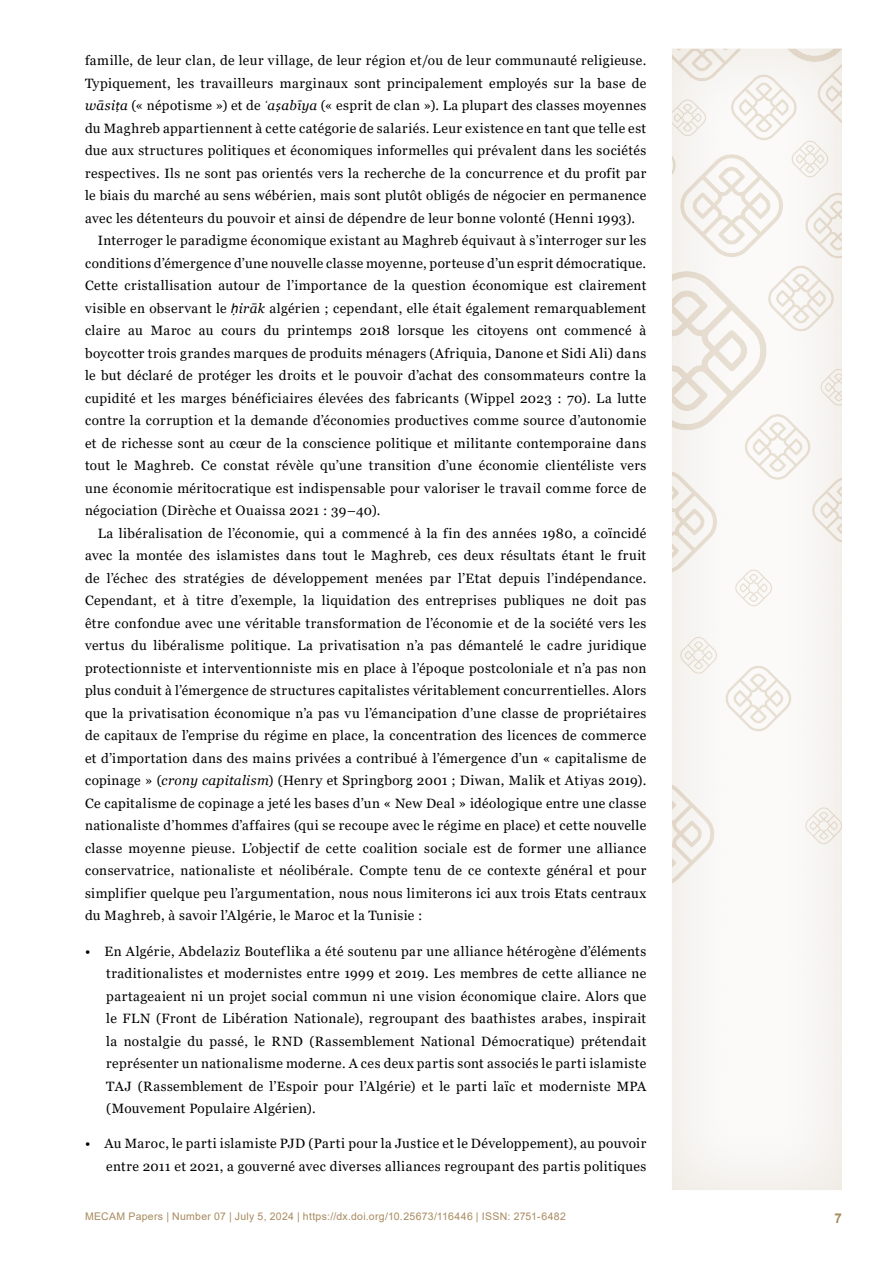
<style>
.page{position:relative;width:893px;height:1263px;background:#fff}
.page>*{position:absolute;margin:0;border:0;box-sizing:border-box;transform-origin:0 0}
.t1{font:13.5px/22.5px "Georgia";letter-spacing:.03em;color:#000;text-align:justify}
.t2{font:700 13.5px "Arial";color:#a78a5e}
.t3{font:10.5px "Arial";letter-spacing:.03em;color:#a78a5e}
.s1{font-family:"Georgia Italic 2"}
.s2{font-family:"Calibri";font-style:italic}
.s3{font-style:italic}
.s4{font-family:"Arial Italic MT2"}
</style>
<div class="page">
<div style="left:659px;top:37px;width:197px;height:1154px;background:#a78a5e;opacity:.18"></div>
<p class="t1" style="left:85px;top:49px;width:563px">famille, de leur clan, de leur village, de leur région et/ou de leur communauté religieuse.</p>
<p class="t1" style="left:85px;top:72px;width:563px">Typiquement, les travailleurs marginaux sont principalement employés sur la base de</p>
<p class="t1" style="left:85px;top:94px;width:563px"><span class="s1">wāsi</span><span class="s2">ṭ</span><span class="s3">a</span> (« népotisme ») et de <span class="s2">ʿ</span><span class="s3">a</span><span class="s2">ṣ</span><span class="s1">abīya</span> (« esprit de clan »). La plupart des classes moyennes</p>
<p class="t1" style="left:85px;top:117px;width:563px">du Maghreb appartiennent à cette catégorie de salariés. Leur existence en tant que telle est</p>
<p class="t1" style="left:85px;top:139px;width:563px">due aux structures politiques et économiques informelles qui prévalent dans les sociétés</p>
<p class="t1" style="left:85px;top:162px;width:563px">respectives. Ils ne sont pas orientés vers la recherche de la concurrence et du profit par</p>
<p class="t1" style="left:85px;top:184px;width:563px">le biais du marché au sens wébérien, mais sont plutôt obligés de négocier en permanence</p>
<p class="t1" style="left:85px;top:207px;width:552px">avec les détenteurs du pouvoir et ainsi de dépendre de leur bonne volonté (Henni 1993).</p>
<p class="t1" style="left:98px;top:229px;width:550px">Interroger le paradigme économique existant au Maghreb équivaut à s’interroger sur les</p>
<p class="t1" style="left:85px;top:252px;width:563px">conditions d’émergence d’une nouvelle classe moyenne, porteuse d’un esprit démocratique.</p>
<p class="t1" style="left:85px;top:274px;width:563px">Cette cristallisation autour de l’importance de la question économique est clairement</p>
<p class="t1" style="left:85px;top:297px;width:563px">visible en observant le <span class="s4">ḥ</span><span class="s1">irāk</span> algérien ; cependant, elle était également remarquablement</p>
<p class="t1" style="left:85px;top:319px;width:563px">claire au Maroc au cours du printemps 2018 lorsque les citoyens ont commencé à</p>
<p class="t1" style="left:85px;top:342px;width:563px">boycotter trois grandes marques de produits ménagers (Afriquia, Danone et Sidi Ali) dans</p>
<p class="t1" style="left:85px;top:364px;width:563px">le but déclaré de protéger les droits et le pouvoir d’achat des consommateurs contre la</p>
<p class="t1" style="left:85px;top:387px;width:563px">cupidité et les marges bénéficiaires élevées des fabricants (Wippel 2023 : 70). La lutte</p>
<p class="t1" style="left:85px;top:409px;width:563px">contre la corruption et la demande d’économies productives comme source d’autonomie</p>
<p class="t1" style="left:85px;top:432px;width:563px">et de richesse sont au cœur de la conscience politique et militante contemporaine dans</p>
<p class="t1" style="left:85px;top:454px;width:563px">tout le Maghreb. Ce constat révèle qu’une transition d’une économie clientéliste vers</p>
<p class="t1" style="left:85px;top:477px;width:563px">une économie méritocratique est indispensable pour valoriser le travail comme force de</p>
<p class="t1" style="left:85px;top:499px;width:297px">négociation (Dirèche et Ouaissa 2021 : 39–40).</p>
<p class="t1" style="left:98px;top:522px;width:550px">La libéralisation de l’économie, qui a commencé à la fin des années 1980, a coïncidé</p>
<p class="t1" style="left:85px;top:545px;width:563px">avec la montée des islamistes dans tout le Maghreb, ces deux résultats étant le fruit</p>
<p class="t1" style="left:85px;top:567px;width:563px">de l’échec des stratégies de développement menées par l’Etat depuis l’indépendance.</p>
<p class="t1" style="left:85px;top:590px;width:563px">Cependant, et à titre d’exemple, la liquidation des entreprises publiques ne doit pas</p>
<p class="t1" style="left:85px;top:612px;width:563px">être confondue avec une véritable transformation de l’économie et de la société vers les</p>
<p class="t1" style="left:85px;top:635px;width:563px">vertus du libéralisme politique. La privatisation n’a pas démantelé le cadre juridique</p>
<p class="t1" style="left:85px;top:657px;width:563px">protectionniste et interventionniste mis en place à l’époque postcoloniale et n’a pas non</p>
<p class="t1" style="left:85px;top:680px;width:563px">plus conduit à l’émergence de structures capitalistes véritablement concurrentielles. Alors</p>
<p class="t1" style="left:85px;top:702px;width:563px">que la privatisation économique n’a pas vu l’émancipation d’une classe de propriétaires</p>
<p class="t1" style="left:85px;top:725px;width:563px">de capitaux de l’emprise du régime en place, la concentration des licences de commerce</p>
<p class="t1" style="left:85px;top:747px;width:563px">et d’importation dans des mains privées a contribué à l’émergence d’un « capitalisme de</p>
<p class="t1" style="left:85px;top:770px;width:563px">copinage » (<span class="s1">crony capitalism</span>) (Henry et Springborg 2001 ; Diwan, Malik et Atiyas 2019).</p>
<p class="t1" style="left:85px;top:792px;width:563px">Ce capitalisme de copinage a jeté les bases d’un « New Deal » idéologique entre une classe</p>
<p class="t1" style="left:85px;top:815px;width:563px">nationaliste d’hommes d’affaires (qui se recoupe avec le régime en place) et cette nouvelle</p>
<p class="t1" style="left:85px;top:837px;width:563px">classe moyenne pieuse. L’objectif de cette coalition sociale est de former une alliance</p>
<p class="t1" style="left:85px;top:860px;width:563px">conservatrice, nationaliste et néolibérale. Compte tenu de ce contexte général et pour</p>
<p class="t1" style="left:85px;top:882px;width:563px">simplifier quelque peu l’argumentation, nous nous limiterons ici aux trois Etats centraux</p>
<p class="t1" style="left:85px;top:905px;width:339px">du Maghreb, à savoir l’Algérie, le Maroc et la Tunisie :</p>
<p class="t1" style="left:106px;top:940px;width:542px;text-indent:-21px">• En Algérie, Abdelaziz Bouteflika a été soutenu par une alliance hétérogène d’éléments traditionalistes et modernistes entre 1999 et 2019. Les membres de cette alliance ne partageaient ni un projet social commun ni une vision économique claire. Alors que le FLN (Front de Libération Nationale), regroupant des baathistes arabes, inspirait la nostalgie du passé, le RND (Rassemblement National Démocratique) prétendait représenter un nationalisme moderne. A ces deux partis sont associés le parti islamiste TAJ (Rassemblement de l’Espoir pour l’Algérie) et le parti laïc et moderniste MPA (Mouvement Populaire Algérien).</p>
<p class="t1" style="left:85px;top:1133px;width:563px;text-align:right">• Au Maroc, le parti islamiste PJD (Parti pour la Justice et le Développement), au pouvoir entre 2011 et 2021, a gouverné avec diverses alliances regroupant des partis politiques</p>
<p class="t3" style="left:85px;top:1209px;width:482px">MECAM Papers | Number 07 | July 5, 2024 | https://dx.doi.org/10.25673/116446 | ISSN: 2751-6482</p>
<p class="t2" style="left:834px;top:1208px;width:9px">7</p>
</div>
